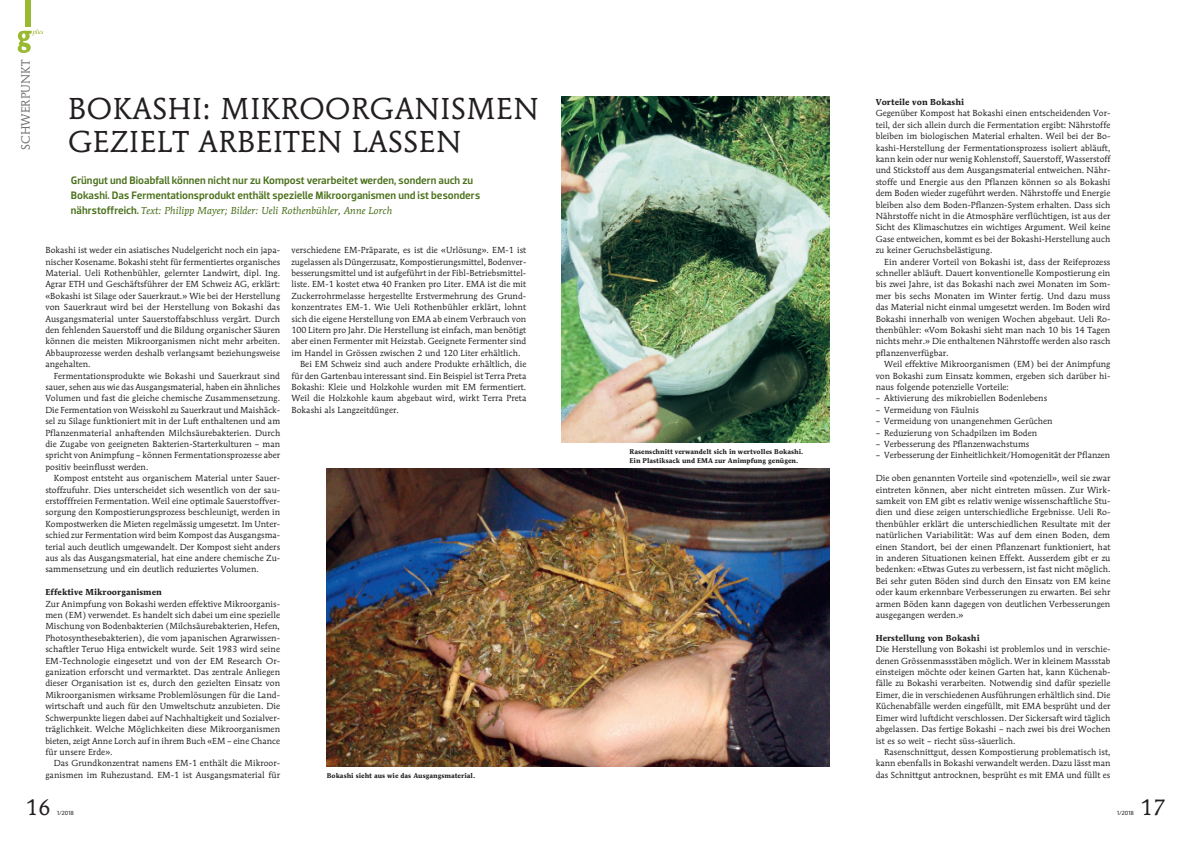
<style>
.page{position:relative;width:1191px;height:842px;background:#fff}
.page>*{position:absolute;margin:0;border:0;box-sizing:border-box;transform-origin:0 0}
._01_Haupttitel_30pt{font:30px/33px "Mendoza Roman";letter-spacing:.02em;color:#231f20}
._00_Fusszeile_Links{font:22px "Mendoza Roman";color:#231f20}
._00_Fusszeile_Rechts{font:22px "Mendoza Roman";color:#231f20}
.Rubrik_x01{font:12px "Mendoza Roman";letter-spacing:.005em;color:#6f7073}
._04_Lead_x06{font:500 11px/15px "Dobra";letter-spacing:.005em;color:#4b711c}
._04_Lead_x06-2{font:italic 10px "Mendoza Roman";letter-spacing:.005em;color:#4b711c}
._05a_Grundschrift_mE{font:8.7px/11.4px "Mendoza Roman";letter-spacing:.005em;color:#231f20;text-align:justify}
._05_Grundschrift_x08{font:8.7px/11.4px "Mendoza Roman";letter-spacing:.005em;color:#231f20;text-align:justify}
._06_Zwischentitel_x0{font:700 8.6px "Mendoza Roman";letter-spacing:.005em;color:#231f20}
._03_Bildlegende_x11{font:700 6.8px/9.5px "Mendoza Roman";letter-spacing:.005em;color:#231f20}
._00_Fusszeile_Links-2{font:6px "Dobra";color:#231f20}
._00_Fusszeile_Rechts-2{font:6px "Dobra";color:#231f20}
.s1{font-family:"Dobra";font-weight:500;font-style:normal;font-size:11px}
</style>
<div class="page">
<div style="left:25px;top:0;width:5px;height:27px;background:#99b930"></div>
<svg style="left:18px;top:29px;width:25px;height:24px"></svg>
<img style="left:561px;top:97px;width:268px;height:346px">
<img style="left:327px;top:469px;width:502px;height:298px">
<p class="Rubrik_x01" style="left:18px;top:150px;width:92px;rotate:-90deg">SCHWERPUNKT</p>
<p class="_01_Haupttitel_30pt" style="left:68px;top:92px;width:472px">BOKASHI: MIKROORGANISMEN<br>GEZIELT ARBEITEN LASSEN</p>
<p class="_04_Lead_x06" style="left:71px;top:173px;width:411px">Grüngut und Bioabfall können nicht nur zu Kompost verarbeitet werden, sondern auch zu<br>Bokashi. Das Fermentationsprodukt enthält spezielle Mikroorganismen und ist besonders</p>
<p class="_04_Lead_x06-2" style="left:71px;top:204px;width:323px"><span class="s1">nährstoffreich.</span> Text: Philipp Mayer; Bilder: Ueli Rothenbühler, Anne Lorch</p>
<p class="_05_Grundschrift_x08" style="left:45px;top:244px;width:236px">Bokashi ist weder ein asiatisches Nudelgericht noch ein japa&shy;nischer Kosename. Bokashi steht für fermentiertes organisches Material. Ueli Rothenbühler, gelernter Landwirt, dipl. Ing.<br>Agrar ETH und Geschäftsführer der EM Schweiz AG, erklärt: «Bokashi ist Silage oder Sauerkraut.» Wie bei der Herstellung von Sauerkraut wird bei der Herstellung von Bokashi das Ausgangsmaterial unter Sauerstoffabschluss vergärt. Durch den fehlenden Sauerstoff und die Bildung organischer Säuren können die meisten Mikroorganismen nicht mehr arbeiten.<br>Abbauprozesse werden deshalb verlangsamt beziehungsweise angehalten.</p>
<p class="_05a_Grundschrift_mE" style="left:45px;top:370px;width:236px;text-indent:9px">Fermentationsprodukte wie Bokashi und Sauerkraut sind sauer, sehen aus wie das Ausgangsmaterial, haben ein ähnliches Volumen und fast die gleiche chemische Zusammensetzung.<br>Die Fermentation von Weisskohl zu Sauerkraut und Maishäck&shy;sel zu Silage funktioniert mit in der Luft enthaltenen und am Pflanzenmaterial anhaftenden Milchsäurebakterien. Durch die Zugabe von geeigneten Bakterien-Starterkulturen – man spricht von Animpfung – können Fermentationsprozesse aber positiv beeinflusst werden.</p>
<p class="_05a_Grundschrift_mE" style="left:45px;top:472px;width:236px;text-indent:9px">Kompost entsteht aus organischem Material unter Sauer&shy;stoffzufuhr. Dies unterscheidet sich wesentlich von der sau&shy;erstofffreien Fermentation. Weil eine optimale Sauerstoffver&shy;sorgung den Kompostierungsprozess beschleunigt, werden in Kompostwerken die Mieten regelmässig umgesetzt. Im Unter&shy;schied zur Fermentation wird beim Kompost das Ausgangsma&shy;terial auch deutlich umgewandelt. Der Kompost sieht anders aus als das Ausgangsmaterial, hat eine andere chemische Zu&shy;sammensetzung und ein deutlich reduziertes Volumen.</p>
<p class="_06_Zwischentitel_x0" style="left:45px;top:587px;width:118px">Effektive Mikroorganismen</p>
<p class="_05_Grundschrift_x08" style="left:45px;top:598px;width:236px">Zur Animpfung von Bokashi werden effektive Mikroorganis&shy;men (EM) verwendet. Es handelt sich dabei um eine spezielle Mischung von Bodenbakterien (Milchsäurebakterien, Hefen, Photosynthesebakterien), die vom japanischen Agrarwissen&shy;schaftler Teruo Higa entwickelt wurde. Seit 1983 wird seine EM-Technologie eingesetzt und von der EM Research Or&shy;ganization erforscht und vermarktet. Das zentrale Anliegen dieser Organisation ist es, durch den gezielten Einsatz von Mikroorganismen wirksame Problemlösungen für die Land&shy;wirtschaft und auch für den Umweltschutz anzubieten. Die Schwerpunkte liegen dabei auf Nachhaltigkeit und Sozialver&shy;träglichkeit. Welche Möglichkeiten diese Mikroorganismen bieten, zeigt Anne Lorch auf in ihrem Buch «EM – eine Chance für unsere Erde».</p>
<p class="_05a_Grundschrift_mE" style="left:45px;top:757px;width:236px;text-align:right">Das Grundkonzentrat namens EM-1 enthält die Mikroor&shy;ganismen im Ruhezustand. EM-1 ist Ausgangsmaterial für</p>
<p class="_05a_Grundschrift_mE" style="left:291px;top:244px;width:236px">verschiedene EM-Präparate, es ist die «Urlösung». EM-1 ist zugelassen als Düngerzusatz, Kompostierungsmittel, Bodenver&shy;besserungsmittel und ist aufgeführt in der Fibl-Betriebsmittel&shy;liste. EM-1 kostet etwa 40 Franken pro Liter. EMA ist die mit Zuckerrohrmelasse hergestellte Erstvermehrung des Grund&shy;konzentrates EM-1. Wie Ueli Rothenbühler erklärt, lohnt sich die eigene Herstellung von EMA ab einem Verbrauch von 100 Litern pro Jahr. Die Herstellung ist einfach, man benötigt aber einen Fermenter mit Heizstab. Geeignete Fermenter sind im Handel in Grössen zwischen 2 und 120 Liter erhältlich.</p>
<p class="_05a_Grundschrift_mE" style="left:291px;top:358px;width:236px;text-indent:9px">Bei EM Schweiz sind auch andere Produkte erhältlich, die für den Gartenbau interessant sind. Ein Beispiel ist Terra Preta Bokashi: Kleie und Holzkohle wurden mit EM fermentiert.<br>Weil die Holzkohle kaum abgebaut wird, wirkt Terra Preta Bokashi als Langzeitdünger.</p>
<p class="_03_Bildlegende_x11" style="left:327px;top:770px;width:150px">Bokashi sieht aus wie das Ausgangsmaterial.</p>
<p class="_03_Bildlegende_x11" style="left:629px;top:446px;width:175px">Rasenschnitt verwandelt sich in wertvolles Bokashi.<br>Ein Plastiksack und EMA zur Animpfung genügen.</p>
<p class="_06_Zwischentitel_x0" style="left:875px;top:97px;width:90px">Vorteile von Bokashi</p>
<p class="_05_Grundschrift_x08" style="left:875px;top:108px;width:236px">Gegenüber Kompost hat Bokashi einen entscheidenden Vor&shy;teil, der sich allein durch die Fermentation ergibt: Nährstoffe bleiben im biologischen Material erhalten. Weil bei der Bo&shy;kashi-Herstellung der Fermentationsprozess isoliert abläuft, kann kein oder nur wenig Kohlenstoff, Sauerstoff, Wasserstoff und Stickstoff aus dem Ausgangsmaterial entweichen. Nähr&shy;stoffe und Energie aus den Pflanzen können so als Bokashi dem Boden wieder zugeführt werden. Nährstoffe und Energie bleiben also dem Boden-Pflanzen-System erhalten. Dass sich Nährstoffe nicht in die Atmosphäre verflüchtigen, ist aus der Sicht des Klimaschutzes ein wichtiges Argument. Weil keine Gase entweichen, kommt es bei der Bokashi-Herstellung auch zu keiner Geruchsbelästigung.</p>
<p class="_05a_Grundschrift_mE" style="left:875px;top:256px;width:236px;text-indent:9px">Ein anderer Vorteil von Bokashi ist, dass der Reifeprozess schneller abläuft. Dauert konventionelle Kompostierung ein bis zwei Jahre, ist das Bokashi nach zwei Monaten im Som&shy;mer bis sechs Monaten im Winter fertig. Und dazu muss das Material nicht einmal umgesetzt werden. Im Boden wird Bokashi innerhalb von wenigen Wochen abgebaut. Ueli Ro&shy;thenbühler: «Vom Bokashi sieht man nach 10 bis 14 Tagen nichts mehr.» Die enthaltenen Nährstoffe werden also rasch pflanzenverfügbar.</p>
<p class="_05a_Grundschrift_mE" style="left:875px;top:358px;width:236px;text-indent:9px">Weil effektive Mikroorganismen (EM) bei der Animpfung von Bokashi zum Einsatz kommen, ergeben sich darüber hi&shy;naus folgende potenzielle Vorteile:</p>
<p class="_05_Grundschrift_x08" style="left:875px;top:393px;width:173px">– Aktivierung des mikrobiellen Bodenlebens</p>
<p class="_05_Grundschrift_x08" style="left:875px;top:404px;width:105px">– Vermeidung von Fäulnis</p>
<p class="_05_Grundschrift_x08" style="left:875px;top:415px;width:178px">– Vermeidung von unangenehmen Gerüchen</p>
<p class="_05_Grundschrift_x08" style="left:875px;top:427px;width:163px">– Reduzierung von Schadpilzen im Boden</p>
<p class="_05_Grundschrift_x08" style="left:875px;top:438px;width:155px">– Verbesserung des Pflanzenwachstums</p>
<p class="_05_Grundschrift_x08" style="left:875px;top:450px;width:236px">– Verbesserung der Einheitlichkeit/Homogenität der Pflanzen</p>
<p class="_05a_Grundschrift_mE" style="left:875px;top:472px;width:236px">Die oben genannten Vorteile sind «potenziell», weil sie zwar eintreten können, aber nicht eintreten müssen. Zur Wirk&shy;samkeit von EM gibt es relativ wenige wissenschaftliche Stu&shy;dien und diese zeigen unterschiedliche Ergebnisse. Ueli Ro&shy;thenbühler erklärt die unterschiedlichen Resultate mit der natürlichen Variabilität: Was auf dem einen Boden, dem einen Standort, bei der einen Pflanzenart funktioniert, hat in anderen Situationen keinen Effekt. Ausserdem gibt er zu bedenken: «Etwas Gutes zu verbessern, ist fast nicht möglich.<br>Bei sehr guten Böden sind durch den Einsatz von EM keine oder kaum erkennbare Verbesserungen zu erwarten. Bei sehr armen Böden kann dagegen von deutlichen Verbesserungen ausgegangen werden.»</p>
<p class="_06_Zwischentitel_x0" style="left:875px;top:632px;width:105px">Herstellung von Bokashi</p>
<p class="_05_Grundschrift_x08" style="left:875px;top:643px;width:236px">Die Herstellung von Bokashi ist problemlos und in verschie&shy;denen Grössenmassstäben möglich. Wer in kleinem Massstab einsteigen möchte oder keinen Garten hat, kann Küchenab&shy;fälle zu Bokashi verarbeiten. Notwendig sind dafür spezielle Eimer, die in verschiedenen Ausführungen erhältlich sind. Die Küchenabfälle werden eingefüllt, mit EMA besprüht und der Eimer wird luftdicht verschlossen. Der Sickersaft wird täglich abgelassen. Das fertige Bokashi – nach zwei bis drei Wochen ist es so weit – riecht süss-säuerlich.</p>
<p class="_05a_Grundschrift_mE" style="left:875px;top:746px;width:236px;text-indent:9px">Rasenschnittgut, dessen Kompostierung problematisch ist, kann ebenfalls in Bokashi verwandelt werden. Dazu lässt man das Schnittgut antrocknen, besprüht es mit EMA und füllt es</p>
<p class="_00_Fusszeile_Links" style="left:26px;top:793px;width:27px">16</p>
<p class="_00_Fusszeile_Links-2" style="left:57px;top:809px;width:18px">1/2018</p>
<p class="_00_Fusszeile_Rechts-2" style="left:1117px;top:809px;width:18px">1/2018</p>
<p class="_00_Fusszeile_Rechts" style="left:1140px;top:794px;width:27px">17</p>
</div>
